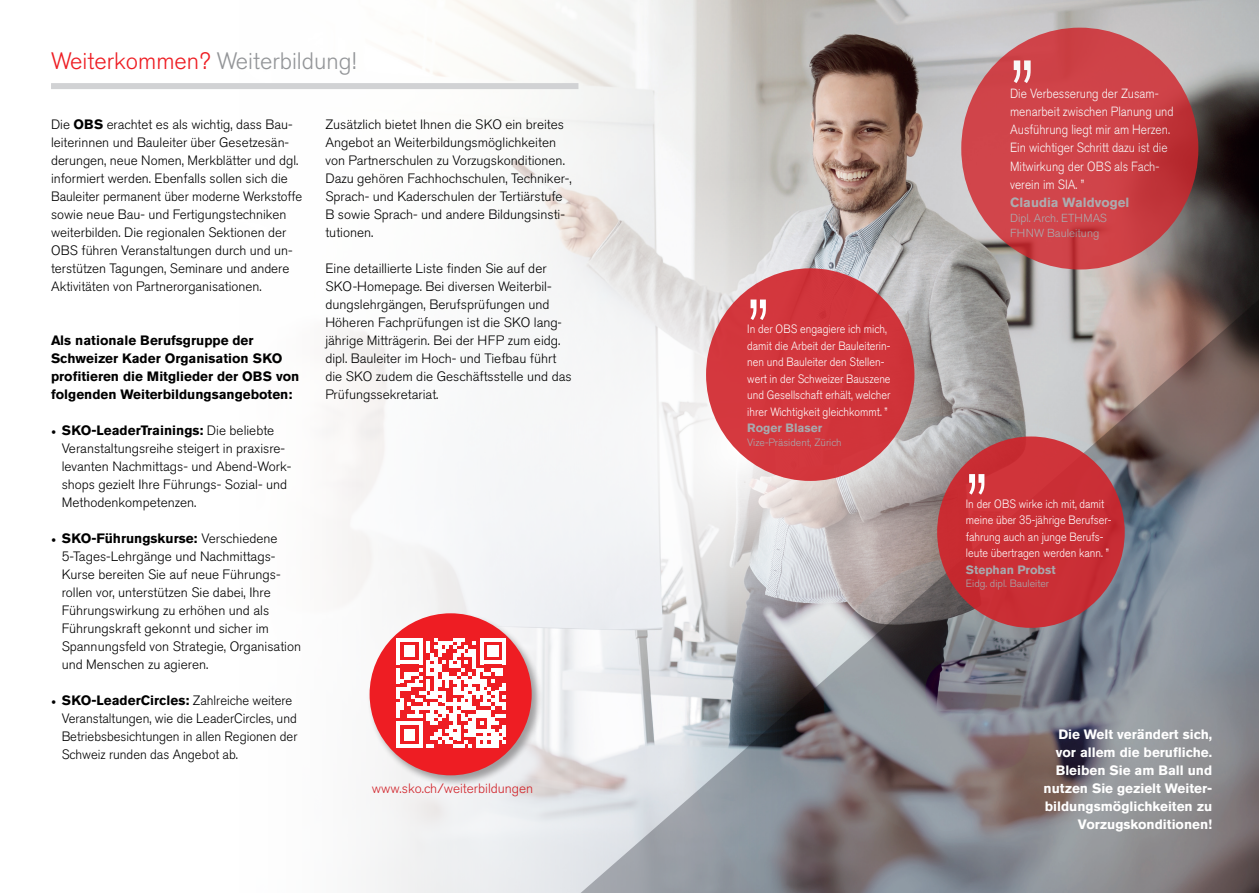
<style>
.page{position:relative;width:1259px;height:893px;background:#fff}
.page>*{position:absolute;margin:0;border:0;box-sizing:border-box;transform-origin:0 0}
.t1{font:300 82.8px "Akzidenz Grotesk Std";color:#fff}
.t2{font:300 75px "Akzidenz Grotesk Std";color:#fff}
.t3{font:300 23.7px "Akzidenz Grotesk Std";color:#939598}
.t4{font:300 13.5px/18px "Akzidenz Grotesk Std";color:#000}
.t5{font:300 13.5px/18px "Akzidenz Grotesk Std";color:#000;scale:.96 1}
.t6{font:700 13.5px/18px "Akzidenz Grotesk Std";color:#fff;text-align:right}
.t7{font:700 13.5px/18px "Akzidenz Grotesk Std";color:#000}
.t8{font:300 13.5px "Akzidenz Grotesk Std";color:#d1232a}
.t9{font:300 13.2px/18.1px "Akzidenz Grotesk Std";color:#fff;scale:.9 1}
.t10{font:700 13.2px "Akzidenz Grotesk Std";color:#a8a9ad}
.t11{font:300 12px/16.5px "Akzidenz Grotesk Std";color:#fff;scale:.9 1}
.t12{font:700 12px "Akzidenz Grotesk Std";color:#a8a9ad}
.t13{font:300 11.55px/14.9px "Akzidenz Grotesk Std";color:#a8a9ad}
.t14{font:300 10.5px "Akzidenz Grotesk Std";color:#a8a9ad}
.s1{color:#ee1d23}
.s2{font-weight:700}
.s3{font-family:"Minion Pro";font-weight:400}
</style>
<div class="page">
<img style="left:326px;top:0;width:933px;height:893px">
<div style="left:51px;top:83px;width:527px;height:6px;background:#d1d2d4"></div>
<div style="left:367px;top:612px;width:176px;height:176px;background:#231f20;opacity:.4"></div>
<div style="left:369px;top:613px;width:162px;height:162px;background:#ee1d23;border-radius:50%"></div>
<svg style="left:396px;top:638px;width:110px;height:110px"></svg>
<svg style="left:558px;top:289px;width:701px;height:604px;background:#a5a4a7"></svg>
<div style="left:706px;top:268px;width:208px;height:213px;background:#d2363d;border-radius:50%"></div>
<div style="left:937px;top:436px;width:187px;height:192px;background:#ca2f35;border-radius:50%"></div>
<div style="left:961px;top:28px;width:237px;height:241px;background:linear-gradient(to right,#d54a50,#c2353a);border-radius:50%"></div>
<h3 class="t3" style="left:51px;top:47px;width:307px"><span class="s1">Weiterkommen?</span> Weiterbildung!</h3>
<p class="t4" style="left:51px;top:116px;width:253px">Die <span class="s2">OBS</span> erachtet es als wichtig, dass Bau&shy;leiterinnen und Bauleiter über Gesetzesän&shy;derungen, neue Nomen, Merkblätter und dgl. informiert werden. Ebenfalls sollen sich die Bauleiter permanent über moderne Werkstoffe sowie neue Bau- und Fertigungstechniken weiterbilden. Die regionalen Sektionen der OBS führen Veranstaltungen durch und un&shy;terstützen Tagungen, Seminare und andere Aktivitäten von Partnerorganisationen.</p>
<p class="t7" style="left:51px;top:331px;width:250px">Als nationale Berufsgruppe der Schweizer Kader Organisation SKO profitieren die Mitglieder der OBS von folgenden Weiterbildungsangeboten:</p>
<p class="t4" style="left:62px;top:422px;width:231px;text-indent:-11px"><span class="s3">•</span> <span class="s2">SKO-LeaderTrainings:</span> Die beliebte Veranstaltungsreihe steigert in praxisre&shy;levanten Nachmittags- und Abend-Work&shy;shops gezielt Ihre Führungs- Sozial- und Methodenkompetenzen.</p>
<p class="t4" style="left:62px;top:530px;width:241px;text-indent:-11px"><span class="s3">•</span> <span class="s2">SKO-Führungskurse:</span> Verschiedene 5-Tages-Lehrgänge und Nachmittags-Kurse bereiten Sie auf neue Führungs&shy;rollen vor, unterstützen Sie dabei, Ihre Führungswirkung zu erhöhen und als Führungskraft gekonnt und sicher im Spannungsfeld von Strategie, Organisation und Menschen zu agieren.</p>
<p class="t5" style="left:62px;top:692px;width:247px;text-indent:-11px"><span class="s3">•</span> <span class="s2">SKO-LeaderCircles:</span> Zahlreiche weitere Veranstaltungen, wie die LeaderCircles, und Betriebsbesichtungen in allen Regionen der Schweiz runden das Angebot ab.</p>
<p class="t4" style="left:325px;top:116px;width:248px">Zusätzlich bietet Ihnen die SKO ein breites Angebot an Weiterbildungsmöglichkeiten von Partnerschulen zu Vorzugskonditionen.<br>Dazu gehören Fachhochschulen, Techniker-, Sprach- und Kaderschulen der Tertiärstufe B sowie Sprach- und andere Bildungsinsti&shy;tutionen.</p>
<p class="t4" style="left:325px;top:260px;width:248px">Eine detaillierte Liste finden Sie auf der SKO-Homepage. Bei diversen Weiterbil&shy;dungslehrgängen, Berufsprüfungen und Höheren Fachprüfungen ist die SKO lang&shy;jährige Mitträgerin. Bei der HFP zum eidg. dipl. Bauleiter im Hoch- und Tiefbau führt die SKO zudem die Geschäftsstelle und das Prüfungssekretariat.</p>
<p class="t8" style="left:372px;top:781px;width:163px">www.sko.ch/weiterbildungen</p>
<h2 class="t2" style="left:747px;top:240px;width:23px">„</h2>
<p class="t11" style="left:747px;top:321px;width:161px">In der OBS engagiere ich mich, damit die Arbeit der Bauleiterin&shy;nen und Bauleiter den Stellen&shy;wert in der Schweizer Bauszene und Gesellschaft erhält, welcher ihrer Wichtigkeit gleichkommt. ”</p>
<p class="t12" style="left:747px;top:421px;width:76px">Roger Blaser</p>
<p class="t14" style="left:747px;top:436px;width:96px">Vize-Präsident, Zürich</p>
<h1 class="t1" style="left:1010px;top:-5px;width:26px">„</h1>
<p class="t9" style="left:1010px;top:84px;width:183px">Die Verbesserung der Zusam&shy;menarbeit zwischen Planung und<br>Ausführung liegt mir am Herzen.<br>Ein wichtiger Schritt dazu ist die<br>Mitwirkung der OBS als Fach&shy;verein im SIA. ”</p>
<p class="t10" style="left:1010px;top:195px;width:121px">Claudia Waldvogel</p>
<p class="t13" style="left:1010px;top:211px;width:98px">Dipl. Arch. ETHMAS<br>FHNW Bauleitung</p>
<h2 class="t2" style="left:966px;top:415px;width:23px">„</h2>
<p class="t11" style="left:966px;top:496px;width:163px">In der OBS wirke ich mit, damit meine über 35-jährige Berufser&shy;fahrung auch an junge Berufs&shy;leute übertragen werden kann. ”</p>
<p class="t12" style="left:966px;top:563px;width:91px">Stephan Probst</p>
<p class="t14" style="left:966px;top:578px;width:85px">Eidg. dipl. Bauleiter</p>
<p class="t6" style="left:1043px;top:726px;width:170px">Die Welt verändert sich, vor allem die berufliche.<br>Bleiben Sie am Ball und nutzen Sie gezielt Weiter&shy;bildungsmöglichkeiten zu<br>Vorzugskonditionen!</p>
</div>
